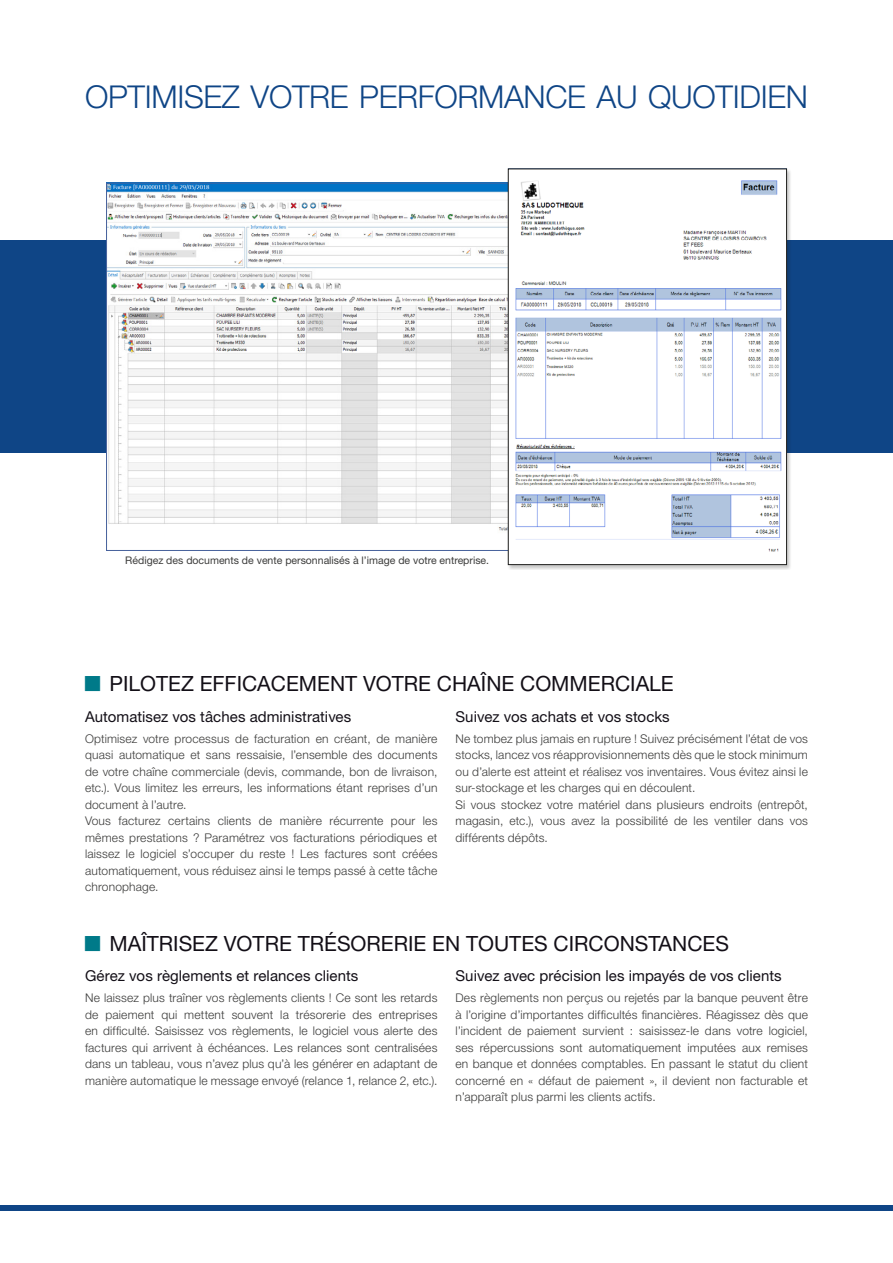
<style>
.page{position:relative;width:893px;height:1263px;background:#fff}
.page>*{position:absolute;margin:0;border:0;box-sizing:border-box;transform-origin:0 0}
.t1{font:300 31.5px "Helvetica Neue LT Std";letter-spacing:-.01em;color:#0f4586}
.t2{font:21px "Helvetica Neue LT Std";color:#130f17}
.t3{font:15px "Helvetica Neue LT Std";letter-spacing:.005em;color:#130f17}
.t4{font:300 12px/16.5px "Helvetica Neue LT Std";letter-spacing:.015em;color:#3c3c3b}
.t5{font:10.5px "Helvetica Neue LT Std";color:#3c3c3b}
</style>
<div class="page">
<div style="left:0;top:240px;width:893px;height:213px;background:#0f4586"></div>
<img style="left:108px;top:185px;width:399px;height:346px">
<div style="left:0;top:1205px;width:893px;height:6px;background:#0f4586"></div>
<div style="left:507px;top:168px;width:284px;height:402px;background:#1d1d1b;opacity:.25"></div>
<img style="left:510px;top:171px;width:275px;height:392px">
<div style="left:508px;top:169px;width:279px;height:396px;border:1px solid #1d1d1b"></div>
<h1 class="t1" style="left:85px;top:77px;width:724px">OPTIMISEZ VOTRE PERFORMANCE AU QUOTIDIEN</h1>
<p class="t5" style="left:125px;top:554px;width:365px">Rédigez des documents de vente personnalisés à l’image de votre entreprise.</p>
<h2 class="t2" style="left:109px;top:671px;width:566px">PILOTEZ EFFICACEMENT VOTRE CHAÎNE COMMERCIALE</h2>
<p class="t3" style="left:85px;top:708px;width:268px">Automatisez vos tâches administratives</p>
<p class="t4" style="left:85px;top:730px;width:354px">Optimisez votre processus de facturation en créant, de manière quasi automatique et sans ressaisie, l’ensemble des documents de votre chaîne commerciale (devis, commande, bon de livraison, etc.). Vous limitez les erreurs, les informations étant reprises d’un document à l’autre.<br>Vous facturez certains clients de manière récurrente pour les mêmes prestations ? Paramétrez vos facturations périodiques et laissez le logiciel s’occuper du reste ! Les factures sont créées automatiquement, vous réduisez ainsi le temps passé à cette tâche chronophage.</p>
<p class="t3" style="left:455px;top:708px;width:216px">Suivez vos achats et vos stocks</p>
<p class="t4" style="left:455px;top:730px;width:354px">Ne tombez plus jamais en rupture ! Suivez précisément l’état de vos stocks, lancez vos réapprovisionnements dès que le stock minimum ou d’alerte est atteint et réalisez vos inventaires. Vous évitez ainsi le sur-stockage et les charges qui en découlent.<br>Si vous stockez votre matériel dans plusieurs endroits (entrepôt, magasin, etc.), vous avez la possibilité de les ventiler dans vos différents dépôts.</p>
<h2 class="t2" style="left:109px;top:930px;width:621px">MAÎTRISEZ VOTRE TRÉSORERIE EN TOUTES CIRCONSTANCES</h2>
<p class="t3" style="left:85px;top:967px;width:275px">Gérez vos règlements et relances clients</p>
<p class="t4" style="left:85px;top:989px;width:354px;text-align:justify">Ne laissez plus traîner vos règlements clients ! Ce sont les retards de paiement qui mettent souvent la trésorerie des entreprises en difficulté. Saisissez vos règlements, le logiciel vous alerte des factures qui arrivent à échéances. Les relances sont centralisées dans un tableau, vous n’avez plus qu’à les générer en adaptant de manière automatique le message envoyé (relance 1, relance 2, etc.).</p>
<p class="t3" style="left:455px;top:967px;width:328px">Suivez avec précision les impayés de vos clients</p>
<p class="t4" style="left:455px;top:989px;width:354px;text-align:justify">Des règlements non perçus ou rejetés par la banque peuvent être à l’origine d’importantes difficultés financières. Réagissez dès que l’incident de paiement survient : saisissez-le dans votre logiciel, ses répercussions sont automatiquement imputées aux remises en banque et données comptables. En passant le statut du client concerné en « défaut de paiement », il devient non facturable et n’apparaît plus parmi les clients actifs.</p>
</div>
